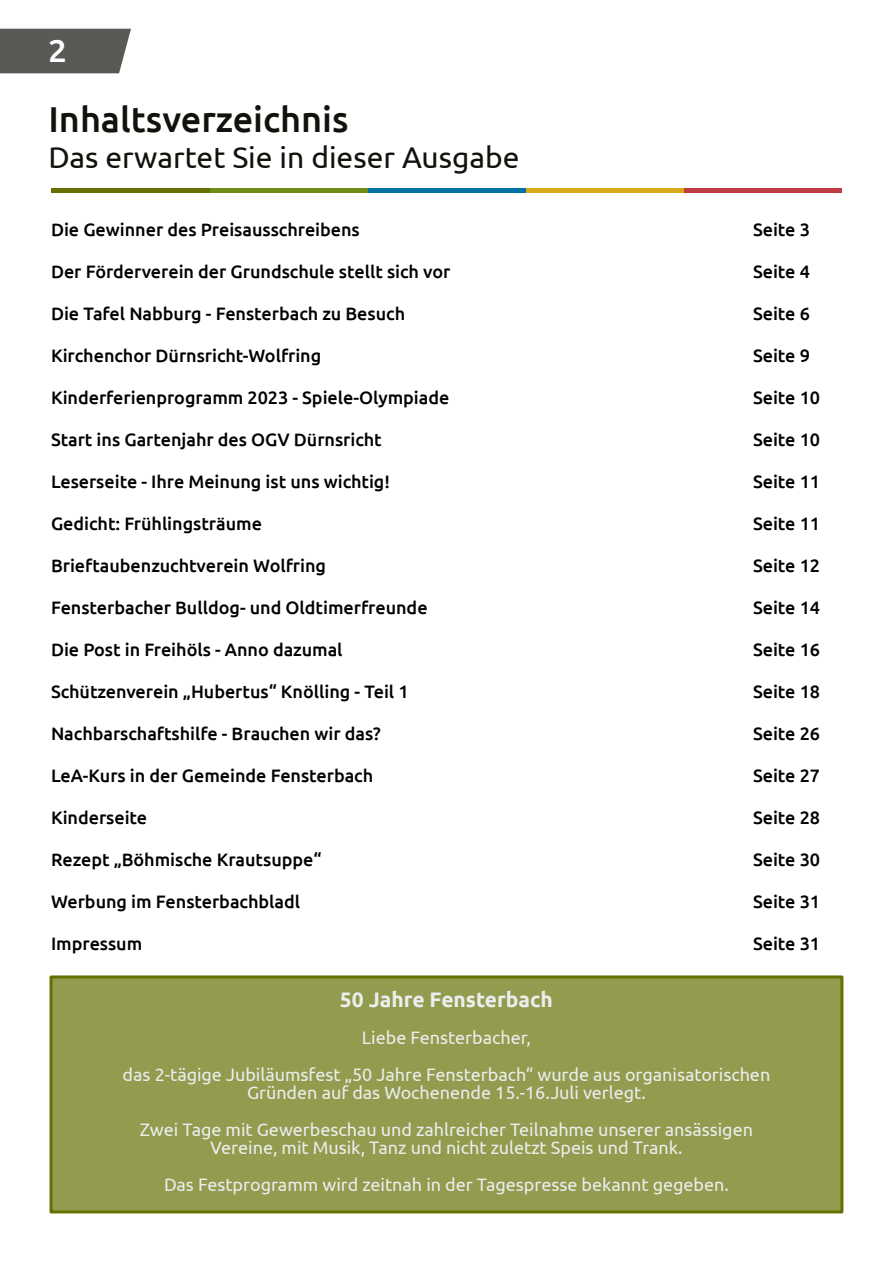
<style>
.page{position:relative;width:893px;height:1263px;background:#fff}
.page>*{position:absolute;margin:0;border:0;box-sizing:border-box;transform-origin:0 0}
.t1{font:500 36px "Ubuntu";color:#12120d}
.t2{font:500 31.5px "Ubuntu";color:#fff;scale:1.06 1}
.t3{font:30px "Ubuntu";color:#12120d}
.t4{font:700 21px "Ubuntu";color:#eceded}
.t5{font:500 18px "Ubuntu";color:#000}
.t6{font:18px/36.5px "Ubuntu";color:#eceded;text-align:center}
</style>
<div class="page">
<div style="left:0;top:29px;width:131px;height:44px;background:#595956"></div>
<hr style="left:684px;top:189px;width:158px;height:4px;background:#bf3b43">
<hr style="left:526px;top:189px;width:158px;height:4px;background:#d9a918">
<hr style="left:367px;top:189px;width:159px;height:4px;background:#0072a3">
<hr style="left:209px;top:189px;width:158px;height:4px;background:#6f8c17">
<hr style="left:51px;top:189px;width:158px;height:4px;background:#647002">
<div style="left:51px;top:977px;width:791px;height:235px;background:#929b4e"></div>
<div style="left:50px;top:975px;width:793px;height:238px;border:3px solid #647002"></div>
<h2 class="t2" style="left:48px;top:37px;width:19px">2</h2>
<h1 class="t1" style="left:48px;top:104px;width:302px">Inhaltsverzeichnis</h1>
<h3 class="t3" style="left:48px;top:145px;width:473px">Das erwartet Sie in dieser Ausgabe</h3>
<p class="t5" style="left:51px;top:222px;width:310px">Die Gewinner des Preisausschreibens</p>
<p class="t5" style="left:753px;top:222px;width:58px">Seite 3</p>
<p class="t5" style="left:51px;top:264px;width:401px">Der Förderverein der Grundschule stellt sich vor</p>
<p class="t5" style="left:753px;top:264px;width:58px">Seite 4</p>
<p class="t5" style="left:51px;top:306px;width:356px">Die Tafel Nabburg - Fensterbach zu Besuch</p>
<p class="t5" style="left:753px;top:306px;width:58px">Seite 6</p>
<p class="t5" style="left:51px;top:348px;width:272px">Kirchenchor Dürnsricht-Wolfring</p>
<p class="t5" style="left:753px;top:348px;width:58px">Seite 9</p>
<p class="t5" style="left:51px;top:390px;width:400px">Kinderferienprogramm 2023 - Spiele-Olympiade</p>
<p class="t5" style="left:753px;top:390px;width:68px">Seite 10</p>
<p class="t5" style="left:51px;top:432px;width:332px">Start ins Gartenjahr des OGV Dürnsricht</p>
<p class="t5" style="left:753px;top:432px;width:68px">Seite 10</p>
<p class="t5" style="left:51px;top:474px;width:340px">Leserseite - Ihre Meinung ist uns wichtig!</p>
<p class="t5" style="left:753px;top:474px;width:68px">Seite 11</p>
<p class="t5" style="left:51px;top:516px;width:212px">Gedicht: Frühlingsträume</p>
<p class="t5" style="left:753px;top:516px;width:68px">Seite 11</p>
<p class="t5" style="left:51px;top:558px;width:277px">Brieftaubenzuchtverein Wolfring</p>
<p class="t5" style="left:753px;top:558px;width:68px">Seite 12</p>
<p class="t5" style="left:51px;top:600px;width:378px">Fensterbacher Bulldog- und Oldtimerfreunde</p>
<p class="t5" style="left:753px;top:600px;width:68px">Seite 14</p>
<p class="t5" style="left:51px;top:642px;width:293px">Die Post in Freihöls - Anno dazumal</p>
<p class="t5" style="left:753px;top:642px;width:68px">Seite 16</p>
<p class="t5" style="left:51px;top:684px;width:359px">Schützenverein „Hubertus“ Knölling - Teil 1</p>
<p class="t5" style="left:753px;top:684px;width:68px">Seite 18</p>
<p class="t5" style="left:51px;top:726px;width:331px">Nachbarschaftshilfe - Brauchen wir das?</p>
<p class="t5" style="left:753px;top:726px;width:68px">Seite 26</p>
<p class="t5" style="left:51px;top:768px;width:324px">LeA-Kurs in der Gemeinde Fensterbach</p>
<p class="t5" style="left:753px;top:768px;width:68px">Seite 27</p>
<p class="t5" style="left:51px;top:810px;width:98px">Kinderseite</p>
<p class="t5" style="left:753px;top:810px;width:68px">Seite 28</p>
<p class="t5" style="left:51px;top:852px;width:272px">Rezept „Böhmische Krautsuppe“</p>
<p class="t5" style="left:753px;top:852px;width:68px">Seite 30</p>
<p class="t5" style="left:51px;top:894px;width:251px">Werbung im Fensterbachbladl</p>
<p class="t5" style="left:753px;top:894px;width:68px">Seite 31</p>
<p class="t5" style="left:51px;top:936px;width:93px">Impressum</p>
<p class="t5" style="left:753px;top:936px;width:68px">Seite 31</p>
<p class="t4" style="left:340px;top:991px;width:215px">50 Jahre Fensterbach</p>
<p class="t6" style="left:123px;top:1021px;width:649px">Liebe Fensterbacher,<br>das 2-tägige Jubiläumsfest „50 Jahre Fensterbach“ wurde aus organisatorischen</p>
<p class="t6" style="left:140px;top:1076px;width:615px">Gründen auf das Wochenende 15.-16.Juli verlegt.<br>Zwei Tage mit Gewerbeschau und zahlreicher Teilnahme unserer ansässigen</p>
<p class="t6" style="left:164px;top:1131px;width:566px">Vereine, mit Musik, Tanz und nicht zuletzt Speis und Trank.<br>Das Festprogramm wird zeitnah in der Tagespresse bekannt gegeben.</p>
</div>
